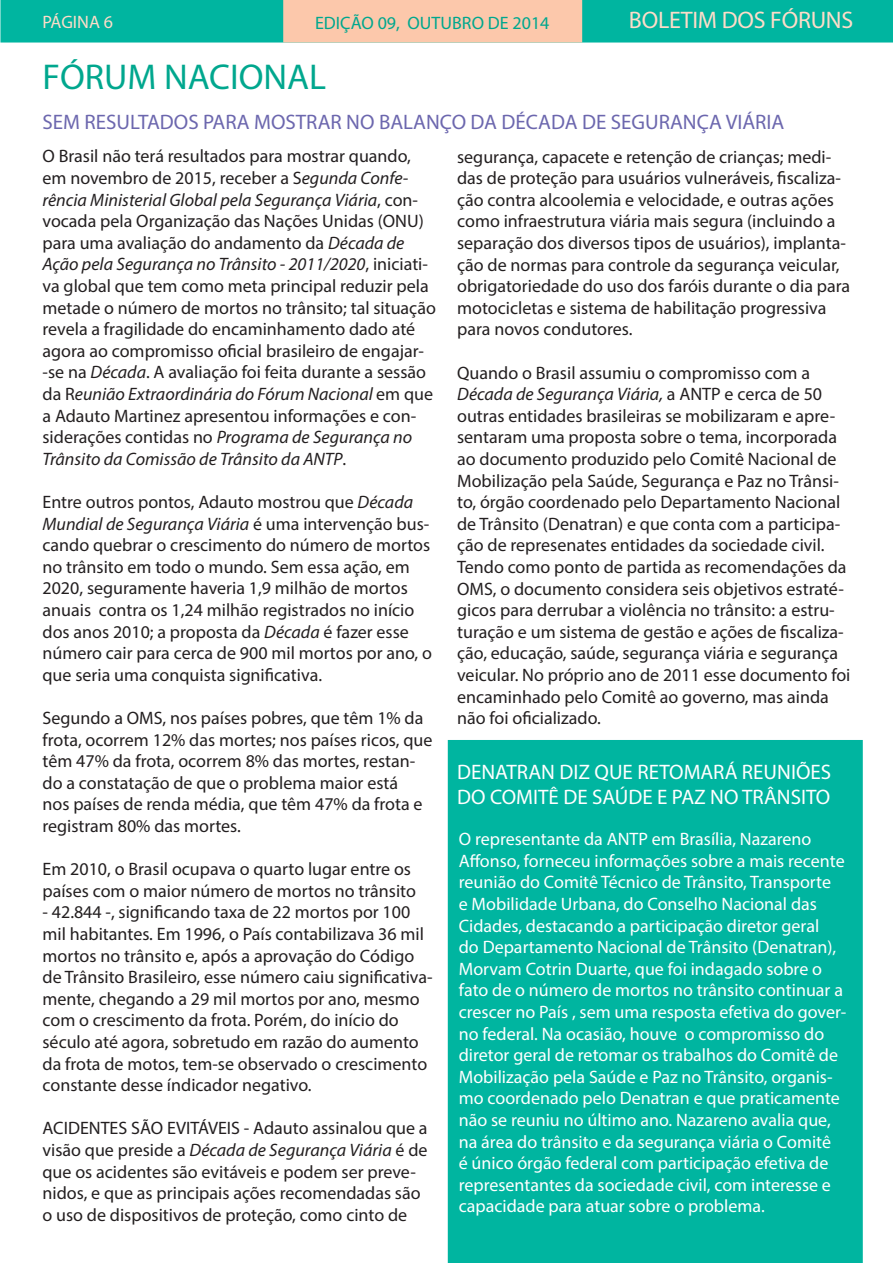
<style>
.page{position:relative;width:893px;height:1263px;background:#fff}
.page>*{position:absolute;margin:0;border:0;box-sizing:border-box;transform-origin:0 0}
.t1{font:36px "Myriad Pro";color:#00a78e}
.t2{font:24px "Myriad Pro";letter-spacing:-.01em;color:#fddcc8}
.t3{font:21px/25.2px "Myriad Pro";color:#fff}
.t4{font:21px "Myriad Pro";color:#6c67ae}
.t5{font:18px/21.6px "Myriad Pro";color:#231f20}
.t6{font:18px/21.6px "Myriad Pro";color:#fff}
.t7{font:18px "Myriad Pro";color:#00a78e}
.t8{font:18px "Myriad Pro";color:#fddcc8}
.s1{font-style:italic}
</style>
<div class="page">
<div style="left:0;top:0;width:893px;height:43px;background:#00b5a0"></div>
<div style="left:284px;top:0;width:297px;height:42px;background:#fcc8ab"></div>
<div style="left:283px;top:0;width:299px;height:43px;border:2px solid #fcc8ab"></div>
<div style="left:448px;top:740px;width:415px;height:523px;background:#00b5a0"></div>
<p class="t8" style="left:43px;top:11px;width:72px">PÁGINA 6</p>
<p class="t7" style="left:315px;top:11px;width:236px">EDIÇÃO 09, OUTUBRO DE 2014</p>
<p class="t2" style="left:629px;top:6px;width:226px">BOLETIM DOS FÓRUNS</p>
<p class="t1" style="left:43px;top:55px;width:285px">FÓRUM NACIONAL</p>
<p class="t4" style="left:43px;top:109px;width:743px">SEM RESULTADOS PARA MOSTRAR NO BALANÇO DA DÉCADA DE SEGURANÇA VIÁRIA</p>
<p class="t5" style="left:457px;top:145px;width:395px">segurança, capacete e retenção de crianças; medi&shy;das de proteção para usuários vulneráveis, fiscaliza&shy;ção contra alcoolemia e velocidade, e outras ações como infraestrutura viária mais segura (incluindo a separação dos diversos tipos de usuários), implanta&shy;ção de normas para controle da segurança veicular, obrigatoriedade do uso dos faróis durante o dia para motocicletas e sistema de habilitação progressiva para novos condutores.</p>
<p class="t5" style="left:457px;top:361px;width:395px">Quando o Brasil assumiu o compromisso com a <span class="s1">Década de Segurança Viária,</span> a ANTP e cerca de 50 outras entidades brasileiras se mobilizaram e apre&shy;sentaram uma proposta sobre o tema, incorporada ao documento produzido pelo Comitê Nacional de Mobilização pela Saúde, Segurança e Paz no Trânsi&shy;to, órgão coordenado pelo Departamento Nacional de Trânsito (Denatran) e que conta com a participa&shy;ção de represenates entidades da sociedade civil.<br>Tendo como ponto de partida as recomendações da OMS, o documento considera seis objetivos estraté&shy;gicos para derrubar a violência no trânsito: a estru&shy;turação e um sistema de gestão e ações de fiscaliza&shy;ção, educação, saúde, segurança viária e segurança veicular. No próprio ano de 2011 esse documento foi encaminhado pelo Comitê ao governo, mas ainda não foi oficializado.</p>
<p class="t5" style="left:43px;top:145px;width:395px">O Brasil não terá resultados para mostrar quando, em novembro de 2015, receber a S<span class="s1">egunda Confe&shy;rência Ministerial Global pela Segurança Viária</span>, con&shy;vocada pela Organização das Nações Unidas (ONU) para uma avaliação do andamento da <span class="s1">Década de Ação pela Segurança no Trânsito - 2011/2020</span>, iniciati&shy;va global que tem como meta principal reduzir pela metade o número de mortos no trânsito; tal situação revela a fragilidade do encaminhamento dado até agora ao compromisso oficial brasileiro de engajar--se na <span class="s1">Década</span>. A avaliação foi feita durante a sessão da R<span class="s1">eunião Extraordinária do Fórum Nacional</span> em que a Adauto Martinez apresentou informações e con&shy;siderações contidas no <span class="s1">Programa de Segurança no Trânsito da Comissão de Trânsito da ANTP</span>.</p>
<p class="t5" style="left:43px;top:491px;width:391px">Entre outros pontos, Adauto mostrou que <span class="s1">Década Mundial de Segurança Viária</span> é uma intervenção bus&shy;cando quebrar o crescimento do número de mortos no trânsito em todo o mundo. Sem essa ação, em 2020, seguramente haveria 1,9 milhão de mortos anuais contra os 1,24 milhão registrados no início dos anos 2010; a proposta da <span class="s1">Década</span> é fazer esse número cair para cerca de 900 mil mortos por ano, o que seria uma conquista significativa.</p>
<p class="t5" style="left:43px;top:707px;width:391px">Segundo a OMS, nos países pobres, que têm 1% da frota, ocorrem 12% das mortes; nos países ricos, que têm 47% da frota, ocorrem 8% das mortes, restan&shy;do a constatação de que o problema maior está<br>nos países de renda média, que têm 47% da frota e registram 80% das mortes.</p>
<p class="t5" style="left:43px;top:858px;width:375px">Em 2010, o Brasil ocupava o quarto lugar entre os países com o maior número de mortos no trânsito</p>
<p class="t5" style="left:43px;top:901px;width:392px">- 42.844 -, significando taxa de 22 mortos por 100 mil habitantes. Em 1996, o País contabilizava 36 mil mortos no trânsito e, após a aprovação do Código de Trânsito Brasileiro, esse número caiu significativa&shy;mente, chegando a 29 mil mortos por ano, mesmo com o crescimento da frota. Porém, do início do século até agora, sobretudo em razão do aumento da frota de motos, tem-se observado o crescimento constante desse índicador negativo.</p>
<p class="t5" style="left:43px;top:1117px;width:387px">ACIDENTES SÃO EVITÁVEIS - Adauto assinalou que a visão que preside a <span class="s1">Década de Segurança Viária</span> é de que os acidentes são evitáveis e podem ser preve&shy;nidos, e que as principais ações recomendadas são o uso de dispositivos de proteção, como cinto de</p>
<p class="t3" style="left:457px;top:759px;width:375px">DENATRAN DIZ QUE RETOMARÁ REUNIÕES<br>DO COMITÊ DE SAÚDE E PAZ NO TRÂNSITO</p>
<p class="t6" style="left:459px;top:828px;width:389px">O representante da ANTP em Brasília, Nazareno Affonso, forneceu informações sobre a mais recente reunião do Comitê Técnico de Trânsito, Transporte<br>e Mobilidade Urbana, do Conselho Nacional das Cidades, destacando a participação diretor geral<br>do Departamento Nacional de Trânsito (Denatran), Morvam Cotrin Duarte, que foi indagado sobre o fato de o número de mortos no trânsito continuar a crescer no País , sem uma resposta efetiva do gover&shy;no federal. Na ocasião, houve o compromisso do diretor geral de retomar os trabalhos do Comitê de Mobilização pela Saúde e Paz no Trânsito, organis&shy;mo coordenado pelo Denatran e que praticamente não se reuniu no último ano. Nazareno avalia que, na área do trânsito e da segurança viária o Comitê<br>é único órgão federal com participação efetiva de representantes da sociedade civil, com interesse e capacidade para atuar sobre o problema.</p>
</div>
